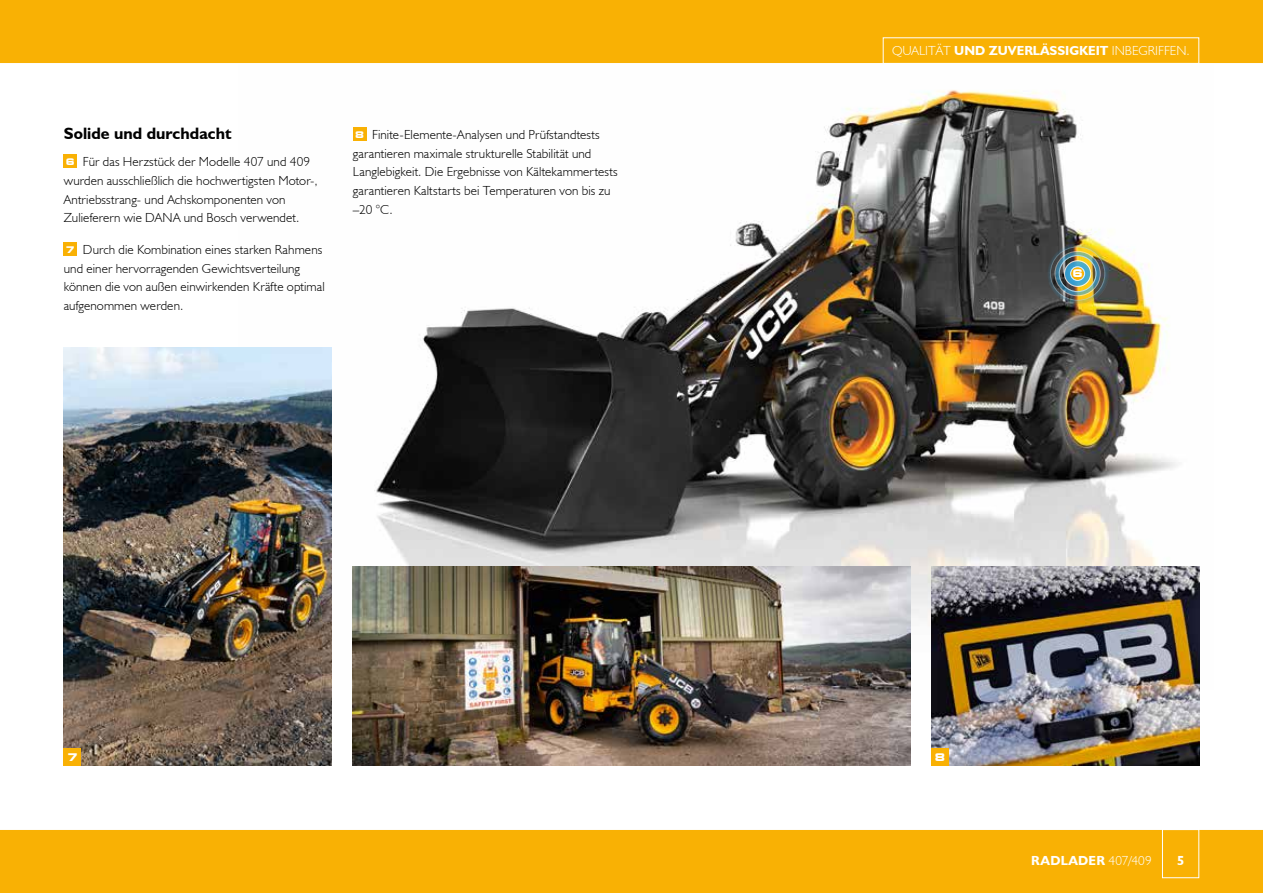
<style>
.page{position:relative;width:1263px;height:893px;background:#fff}
.page>*{position:absolute;margin:0;border:0;box-sizing:border-box;transform-origin:0 0}
.t1{font:700 16.5px "JCB Euro";color:#000}
.t2{font:300 13.2px/18.8px "JCB Euro";letter-spacing:.01em;color:#000}
.t3{font:300 13.2px "JCB Euro";color:#fff}
.t4{font:700 13.2px "JCB Euro";letter-spacing:.02em;color:#fff}
.t5{font:700 expanded 10.5px "Square 721 BT";color:#fff}
.s1{font-family:"Square 721 BT";font-weight:700;font-stretch:expanded;font-size:9.15px;color:#fff}
.s2{font-weight:700}
.s3{font-weight:300}
</style>
<div class="page">
<img style="left:352px;top:90px;width:848px;height:599px">
<div style="left:64px;top:155px;width:13px;height:13px;background:#f9b104"></div>
<div style="left:64px;top:243px;width:13px;height:13px;background:#f9b104"></div>
<img style="left:353px;top:567px;width:557px;height:198px">
<img style="left:64px;top:347px;width:268px;height:418px">
<img style="left:931px;top:567px;width:268px;height:198px">
<div style="left:64px;top:748px;width:17px;height:17px;background:#f9b104"></div>
<div style="left:931px;top:748px;width:18px;height:17px;background:#f9b104"></div>
<div style="left:353px;top:128px;width:13px;height:13px;background:#f9b104"></div>
<img style="left:1045px;top:242px;width:65px;height:63px">
<div style="left:0;top:829px;width:1263px;height:64px;background:#f9b104"></div>
<div style="left:1162px;top:829px;width:37px;height:49px;border:1px solid #fff"></div>
<hr style="left:0;top:828px;width:1263px;height:2px;background:#fff">
<div style="left:0;top:0;width:1263px;height:64px;background:#f9b104"></div>
<hr style="left:0;top:63px;width:1263px;height:2px;background:#fff">
<div style="left:883px;top:37px;width:316px;height:27px;border:1px solid #fff"></div>
<p class="t1" style="left:64px;top:123px;width:169px">Solide und durchdacht</p>
<p class="t2" style="left:64px;top:152px;width:255px"><span class="s1">6</span> Für das Herzstück der Modelle 407 und 409 wurden ausschließlich die hochwertigsten Motor‑, Antriebsstrang‑ und Achskomponenten von Zulieferern wie DANA und Bosch verwendet.</p>
<p class="t2" style="left:64px;top:240px;width:262px"><span class="s1">7</span> Durch die Kombination eines starken Rahmens und einer hervorragenden Gewichtsverteilung können die von außen einwirkenden Kräfte optimal aufgenommen werden.</p>
<p class="t2" style="left:353px;top:125px;width:266px"><span class="s1">8</span> Finite-Elemente-Analysen und Prüfstandtests garantieren maximale strukturelle Stabilität und Langlebigkeit. Die Ergebnisse von Kältekammertests garantieren Kaltstarts bei Temperaturen von bis zu –20 °C.</p>
<p class="t3" style="left:892px;top:42px;width:299px">QUALITÄT <span class="s2">UND ZUVERLÄSSIGKEIT</span> INBEGRIFFEN.</p>
<p class="t5" style="left:1072px;top:267px;width:12px">6</p>
<p class="t5" style="left:67px;top:751px;width:12px">7</p>
<p class="t5" style="left:935px;top:751px;width:12px">8</p>
<p class="t4" style="left:1031px;top:852px;width:122px">RADLADER <span class="s3">407/409</span></p>
<p class="t4" style="left:1177px;top:852px;width:9px">5</p>
</div>
